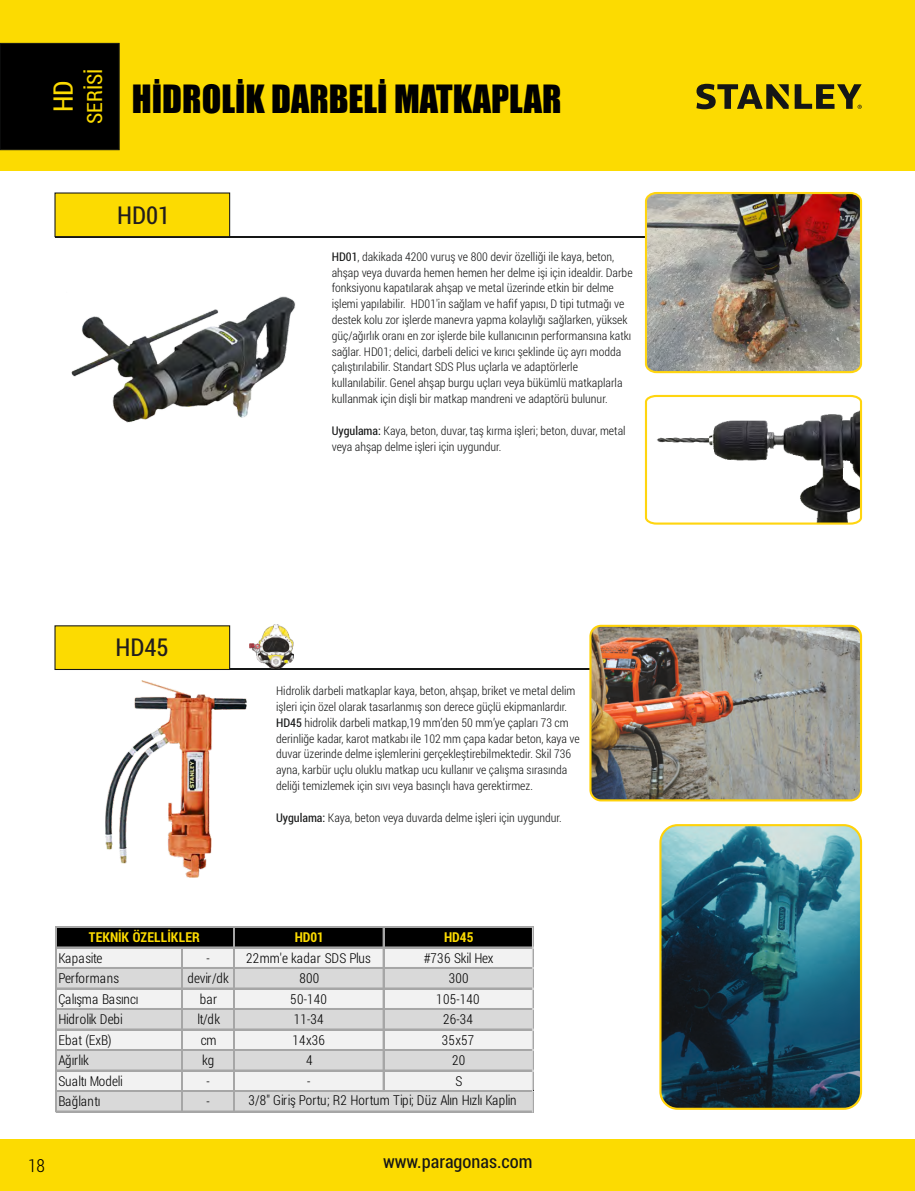
<style>
.page{position:relative;width:915px;height:1191px;background:#fff}
.page>*{position:absolute;margin:0;border:0;box-sizing:border-box;transform-origin:0 0}
.t1{font:36px "Impact";color:#000}
.t2{font:27px "Roboto Condensed";color:#fcdb01}
.t3{font:24.6px "Roboto Condensed";color:#211d1e}
.t4{font:21px "Roboto Condensed";color:#fcdb01}
.t5{font:18.45px "Roboto Condensed";color:#151616}
.t6{font:300 18px "Roboto Condensed";color:#000}
.t7{font:300 13.65px "Roboto Condensed";letter-spacing:.02em;color:#000}
.t8{font:300 13.65px "Roboto Condensed";letter-spacing:-.015em;color:#000}
.t9{font:700 13.65px "Roboto Condensed";letter-spacing:.005em;color:#fcdb01}
.t10{font:300 13.65px "Roboto Condensed";letter-spacing:-.02em;color:#000}
.t11{font:300 13.65px "Roboto Condensed";letter-spacing:-.01em;color:#000}
.t12{font:300 13.65px "Roboto Condensed";letter-spacing:-.035em;color:#000}
.t13{font:300 12px/15.9px "Roboto Condensed";color:#151616}
.s1{font-weight:400}
</style>
<div class="page">
<hr style="left:55px;top:669px;width:535px;height:1px;background:#151616">
<hr style="left:55px;top:236px;width:590px;height:1px;background:#151616">
<div style="left:56px;top:927px;width:477px;height:21px;background:#000"></div>
<div style="left:56px;top:947px;width:477px;height:21px;background:#f2f2f2"></div>
<div style="left:56px;top:967px;width:477px;height:22px;background:#d9d9d9"></div>
<div style="left:56px;top:988px;width:477px;height:21px;background:#f2f2f2"></div>
<div style="left:56px;top:1008px;width:477px;height:22px;background:#d9d9d9"></div>
<div style="left:56px;top:1029px;width:477px;height:21px;background:#f2f2f2"></div>
<div style="left:56px;top:1049px;width:477px;height:22px;background:#d9d9d9"></div>
<div style="left:56px;top:1070px;width:477px;height:21px;background:#f2f2f2"></div>
<div style="left:56px;top:1090px;width:477px;height:22px;background:#d9d9d9"></div>
<hr style="left:56px;top:926px;width:477px;height:1px;background:#a6a6a6">
<hr style="left:56px;top:947px;width:477px;height:1px;background:#a6a6a6">
<hr style="left:56px;top:946px;width:477px;height:1px;background:#a6a6a6">
<hr style="left:56px;top:967px;width:477px;height:1px;background:#a6a6a6">
<hr style="left:56px;top:988px;width:477px;height:1px;background:#a6a6a6">
<hr style="left:56px;top:987px;width:477px;height:1px;background:#a6a6a6">
<hr style="left:56px;top:1008px;width:477px;height:1px;background:#a6a6a6">
<hr style="left:56px;top:1029px;width:477px;height:1px;background:#a6a6a6">
<hr style="left:56px;top:1028px;width:477px;height:1px;background:#a6a6a6">
<hr style="left:56px;top:1049px;width:477px;height:1px;background:#a6a6a6">
<hr style="left:56px;top:1070px;width:477px;height:1px;background:#a6a6a6">
<hr style="left:56px;top:1069px;width:477px;height:1px;background:#a6a6a6">
<hr style="left:56px;top:1090px;width:477px;height:1px;background:#a6a6a6">
<hr style="left:55px;top:926px;width:1px;height:186px;background:#a6a6a6">
<hr style="left:182px;top:948px;width:1px;height:164px;background:#a6a6a6">
<hr style="left:181px;top:948px;width:1px;height:164px;background:#a6a6a6">
<hr style="left:234px;top:927px;width:1px;height:185px;background:#a6a6a6">
<hr style="left:233px;top:927px;width:1px;height:185px;background:#a6a6a6">
<hr style="left:383px;top:927px;width:1px;height:164px;background:#a6a6a6">
<hr style="left:382px;top:927px;width:1px;height:164px;background:#a6a6a6">
<hr style="left:56px;top:1111px;width:477px;height:1px;background:#a6a6a6">
<hr style="left:56px;top:1110px;width:477px;height:1px;background:#a6a6a6">
<hr style="left:532px;top:927px;width:1px;height:185px;background:#d4d4d4">
<div style="left:54px;top:192px;width:176px;height:45px;background:#fcdb01;border:1px solid #151616"></div>
<div style="left:54px;top:625px;width:176px;height:45px;background:#fcdb01;border:1px solid #151616"></div>
<img style="left:590px;top:626px;width:270px;height:174px;border-radius:11px">
<div style="left:589px;top:625px;width:272px;height:176px;border:2px solid #ffd20a;border-radius:11px"></div>
<img style="left:660px;top:825px;width:200px;height:283px;border-radius:17px">
<div style="left:659px;top:824px;width:202px;height:285px;border:2px solid #ffd20a;border-radius:17px"></div>
<img style="left:106px;top:681px;width:141px;height:196px">
<img style="left:250px;top:625px;width:44px;height:43px">
<div style="left:0;top:0;width:914px;height:170px;background:#fcdb01"></div>
<div style="left:0;top:43px;width:119px;height:107px;background:#000;border:1px solid #151616"></div>
<div style="left:0;top:1140px;width:914px;height:51px;background:#fcdb01"></div>
<svg style="left:696px;top:84px;width:165px;height:25px"></svg>
<svg style="left:644px;top:394px;width:218px;height:131px"></svg>
<img style="left:71px;top:296px;width:225px;height:127px">
<img style="left:643px;top:191px;width:219px;height:183px">
<h3 class="t4" style="left:80px;top:124px;width:57px;rotate:-90deg">SERİSİ</h3>
<h2 class="t2" style="left:45px;top:112px;width:33px;rotate:-90deg">HD</h2>
<h1 class="t1" style="left:132px;top:85px;width:431px">HİDROLİK DARBELİ MATKAPLAR</h1>
<h3 class="t3" style="left:117px;top:198px;width:54px">HD01</h3>
<p class="t13" style="left:331px;top:248px;width:302px"><span class="s1">HD01</span>, dakikada 4200 vuruş ve 800 devir özelliği ile kaya, beton, ahşap veya duvarda hemen hemen her delme işi için idealdir. Darbe fonksiyonu kapatılarak ahşap ve metal üzerinde etkin bir delme işlemi yapılabilir. HD01'in sağlam ve hafif yapısı, D tipi tutmağı ve destek kolu zor işlerde manevra yapma kolaylığı sağlarken, yüksek güç/ağırlık oranı en zor işlerde bile kullanıcının performansına katkı sağlar. HD01; delici, darbeli delici ve kırıcı şeklinde üç ayrı modda çalıştırılabilir. Standart SDS Plus uçlarla ve adaptörlerle kullanılabilir. Genel ahşap burgu uçları veya bükümlü matkaplarla kullanmak için dişli bir matkap mandreni ve adaptörü bulunur.</p>
<p class="t13" style="left:331px;top:422px;width:295px"><span class="s1">Uygulama:</span> Kaya, beton, duvar, taş kırma işleri; beton, duvar, metal veya ahşap delme işleri için uygundur.</p>
<h3 class="t3" style="left:115px;top:630px;width:54px">HD45</h3>
<p class="t13" style="left:276px;top:682px;width:305px">Hidrolik darbeli matkaplar kaya, beton, ahşap, briket ve metal delim işleri için özel olarak tasarlanmış son derece güçlü ekipmanlardır.<br><span class="s1">HD45</span> hidrolik darbeli matkap,19 mm’den 50 mm’ye çapları 73 cm derinliğe kadar, karot matkabı ile 102 mm çapa kadar beton, kaya ve duvar üzerinde delme işlemlerini gerçekleştirebilmektedir. Skil 736 ayna, karbür uçlu oluklu matkap ucu kullanır ve çalışma sırasında deliği temizlemek için sıvı veya basınçlı hava gerektirmez.</p>
<p class="t13" style="left:276px;top:809px;width:287px"><span class="s1">Uygulama:</span> Kaya, beton veya duvarda delme işleri için uygundur.</p>
<p class="t9" style="left:89px;top:928px;width:112px">TEKNİK ÖZELLİKLER</p>
<p class="t9" style="left:295px;top:928px;width:31px">HD01</p>
<p class="t9" style="left:444px;top:928px;width:31px">HD45</p>
<p class="t11" style="left:58px;top:948px;width:46px">Kapasite</p>
<p class="t7" style="left:206px;top:948px;width:5px">-</p>
<p class="t7" style="left:246px;top:948px;width:126px">22mm'e kadar SDS Plus</p>
<p class="t8" style="left:423px;top:948px;width:71px">#736 Skil Hex</p>
<p class="t7" style="left:58px;top:969px;width:62px">Performans</p>
<p class="t7" style="left:187px;top:969px;width:43px">devir/dk</p>
<p class="t7" style="left:299px;top:969px;width:21px">800</p>
<p class="t7" style="left:448px;top:969px;width:21px">300</p>
<p class="t8" style="left:58px;top:989px;width:82px">Çalışma Basıncı</p>
<p class="t7" style="left:200px;top:989px;width:19px">bar</p>
<p class="t7" style="left:290px;top:989px;width:38px">50-140</p>
<p class="t7" style="left:436px;top:989px;width:45px">105-140</p>
<p class="t7" style="left:58px;top:1010px;width:66px">Hidrolik Debi</p>
<p class="t7" style="left:197px;top:1010px;width:24px">lt/dk</p>
<p class="t7" style="left:293px;top:1010px;width:31px">11-34</p>
<p class="t7" style="left:443px;top:1010px;width:31px">26-34</p>
<p class="t7" style="left:58px;top:1030px;width:55px">Ebat (ExB)</p>
<p class="t7" style="left:201px;top:1030px;width:17px">cm</p>
<p class="t7" style="left:292px;top:1030px;width:34px">14x36</p>
<p class="t7" style="left:442px;top:1030px;width:34px">35x57</p>
<p class="t12" style="left:58px;top:1051px;width:32px">Ağırlık</p>
<p class="t7" style="left:202px;top:1051px;width:14px">kg</p>
<p class="t7" style="left:306px;top:1051px;width:8px">4</p>
<p class="t7" style="left:452px;top:1051px;width:15px">20</p>
<p class="t10" style="left:58px;top:1071px;width:66px">Sualtı Modeli</p>
<p class="t7" style="left:206px;top:1071px;width:5px">-</p>
<p class="t7" style="left:307px;top:1071px;width:5px">-</p>
<p class="t7" style="left:455px;top:1071px;width:8px">S</p>
<p class="t7" style="left:58px;top:1092px;width:43px">Bağlantı</p>
<p class="t7" style="left:206px;top:1092px;width:5px">-</p>
<p class="t8" style="left:248px;top:1091px;width:269px">3/8" Giriş Portu; R2 Hortum Tipi; Düz Alın Hızlı Kaplin</p>
<h3 class="t6" style="left:28px;top:1153px;width:18px">18</h3>
<h3 class="t5" style="left:383px;top:1149px;width:151px">www.paragonas.com</h3>
</div>
